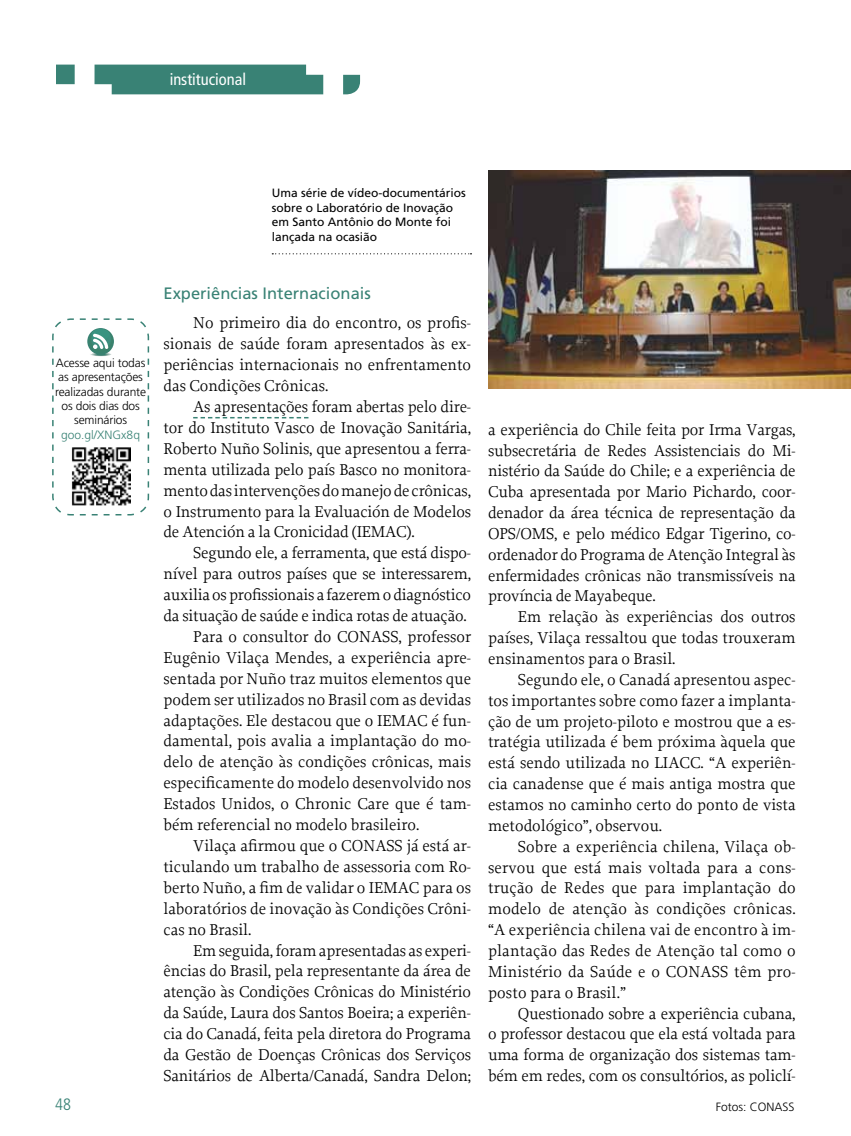
<style>
.page{position:relative;width:851px;height:1136px;background:#fff}
.page>*{position:absolute;margin:0;border:0;box-sizing:border-box;transform-origin:0 0}
.t1{font:16.5px/20.9px "Proforma";color:#000;text-align:justify}
.t2{font:16.5px "Frutiger LT Std";color:#398275}
.t3{font:condensed 16.5px "Frutiger LT Std";color:#fff}
.t4{font:300 condensed 16.5px "Frutiger LT Std";color:#398275}
.t5{font:12px/14.4px "Frutiger LT Std";color:#000}
.t6{font:300 12px/14.4px "Frutiger LT Std";letter-spacing:-.01em;color:#000;text-align:center}
.t7{font:300 12px "Frutiger LT Std";color:#398275}
</style>
<div class="page">
<svg style="left:56px;top:65px;width:304px;height:29px"></svg>
<svg style="left:52px;top:318px;width:98px;height:198px"></svg>
<img style="left:71px;top:447px;width:59px;height:58px">
<img style="left:488px;top:170px;width:362px;height:218px">
<svg style="left:272px;top:253px;width:199px;height:1px"></svg>
<svg style="left:193px;top:417px;width:115px;height:1px"></svg>
<p class="t3" style="left:170px;top:69px;width:78px">institucional</p>
<p class="t6" style="left:55px;top:355px;width:93px">Acesse aqui todas as apresentações realizadas durante os dois dias dos seminários</p>
<p class="t7" style="left:61px;top:428px;width:80px">goo.gl/XNGx8q</p>
<p class="t4" style="left:55px;top:1095px;width:17px">48</p>
<p class="t5" style="left:272px;top:186px;width:196px">U ma série de vídeo-documentários sobre o Laboratório de I novação em Santo Antônio do Monte foi lançada na ocasião</p>
<p class="t2" style="left:163px;top:283px;width:209px">Experiências I nternacionais</p>
<p class="t1" style="left:163px;top:312px;width:309px;text-indent:30px">No primeiro dia do encontro, os profis&shy;sionais de saúde foram apresentados às ex&shy;periências internacionais no enfrentamento das Condições Crônicas.</p>
<p class="t1" style="left:163px;top:396px;width:309px;text-indent:30px">As apresentações foram abertas pelo dire&shy;tor do Instituto Vasco de Inovação Sanitária, Roberto Nuño Solinis, que apresentou a ferra&shy;menta utilizada pelo país Basco no monitora&shy;mento das intervenções do manejo de crônicas, o Instrumento para la Evaluación de Modelos de Atención a la Cronicidad (IEMAC).</p>
<p class="t1" style="left:193px;top:542px;width:279px">Segundo ele, a ferramenta, que está dispo-</p>
<p class="t1" style="left:163px;top:563px;width:309px">nível para outros países que se interessarem,</p>
<p class="t1" style="left:163px;top:584px;width:309px">auxilia os profissionais a fazerem o diagnóstico</p>
<p class="t1" style="left:163px;top:605px;width:305px">da situação de saúde e indica rotas de atuação.</p>
<p class="t1" style="left:193px;top:626px;width:279px">Para o consultor do CONASS, professor</p>
<p class="t1" style="left:163px;top:646px;width:309px">Eugênio Vilaça Mendes, a experiência apre-</p>
<p class="t1" style="left:163px;top:667px;width:309px">sentada por Nuño traz muitos elementos que</p>
<p class="t1" style="left:163px;top:688px;width:309px">podem ser utilizados no Brasil com as devidas</p>
<p class="t1" style="left:163px;top:709px;width:309px">adaptações. Ele destacou que o IEMAC é fun-</p>
<p class="t1" style="left:163px;top:730px;width:309px">damental, pois avalia a implantação do mo-</p>
<p class="t1" style="left:163px;top:751px;width:309px">delo de atenção às condições crônicas, mais</p>
<p class="t1" style="left:163px;top:772px;width:309px">especificamente do modelo desenvolvido nos</p>
<p class="t1" style="left:163px;top:793px;width:309px">Estados Unidos, o Chronic Care que é tam-</p>
<p class="t1" style="left:163px;top:814px;width:257px">bém referencial no modelo brasileiro.</p>
<p class="t1" style="left:193px;top:834px;width:279px">Vilaça afirmou que o CONASS já está ar-</p>
<p class="t1" style="left:163px;top:855px;width:309px">ticulando um trabalho de assessoria com Ro-</p>
<p class="t1" style="left:163px;top:876px;width:309px">berto Nuño, a fim de validar o IEMAC para os</p>
<p class="t1" style="left:163px;top:897px;width:309px">laboratórios de inovação às Condições Crôni-</p>
<p class="t1" style="left:163px;top:918px;width:89px">cas no Brasil.</p>
<p class="t1" style="left:193px;top:939px;width:279px">Em seguida, foram apresentadas as experi-</p>
<p class="t1" style="left:163px;top:960px;width:309px">ências do Brasil, pela representante da área de</p>
<p class="t1" style="left:163px;top:981px;width:309px">atenção às Condições Crônicas do Ministério</p>
<p class="t1" style="left:163px;top:1002px;width:309px">da Saúde, Laura dos Santos Boeira; a experiên-</p>
<p class="t1" style="left:163px;top:1022px;width:309px">cia do Canadá, feita pela diretora do Programa</p>
<p class="t1" style="left:163px;top:1043px;width:309px">da Gestão de Doenças Crônicas dos Serviços</p>
<p class="t1" style="left:163px;top:1064px;width:309px">Sanitários de Alberta/Canadá, Sandra Delon;</p>
<p class="t1" style="left:488px;top:418px;width:309px">a experiência do Chile feita por Irma Vargas, subsecretária de Redes Assistenciais do Mi&shy;nistério da Saúde do Chile; e a experiência de Cuba apresentada por Mario Pichardo, coor&shy;denador da área técnica de representação da OPS/OMS, e pelo médico Edgar Tigerino, co&shy;ordenador do Programa de Atenção Integral às enfermidades crônicas não transmissíveis na província de Mayabeque.</p>
<p class="t1" style="left:488px;top:606px;width:309px;text-indent:30px">Em relação às experiências dos outros países, Vilaça ressaltou que todas trouxeram ensinamentos para o Brasil.</p>
<p class="t1" style="left:488px;top:668px;width:309px;text-indent:30px">Segundo ele, o Canadá apresentou aspec&shy;tos importantes sobre como fazer a implanta&shy;ção de um projeto-piloto e mostrou que a es&shy;tratégia utilizada é bem próxima àquela que está sendo utilizada no LIACC. “A experiên&shy;cia canadense que é mais antiga mostra que estamos no caminho certo do ponto de vista metodológico”, observou.</p>
<p class="t1" style="left:488px;top:835px;width:309px;text-indent:30px">Sobre a experiência chilena, Vilaça ob&shy;servou que está mais voltada para a cons&shy;trução de Redes que para implantação do modelo de atenção às condições crônicas. “A experiência chilena vai de encontro à im&shy;plantação das Redes de Atenção tal como o Ministério da Saúde e o CONASS têm pro&shy;posto para o Brasil.”</p>
<p class="t1" style="left:488px;top:1002px;width:309px;text-indent:30px">Questionado sobre a experiência cubana, o professor destacou que ela está voltada para uma forma de organização dos sistemas tam&shy;bém em redes, com os consultórios, as policlí-</p>
<p class="t6" style="left:715px;top:1099px;width:43px">Fotos: CON</p>
<p class="t6" style="left:774px;top:1099px;width:15px">ASS</p>
</div>
